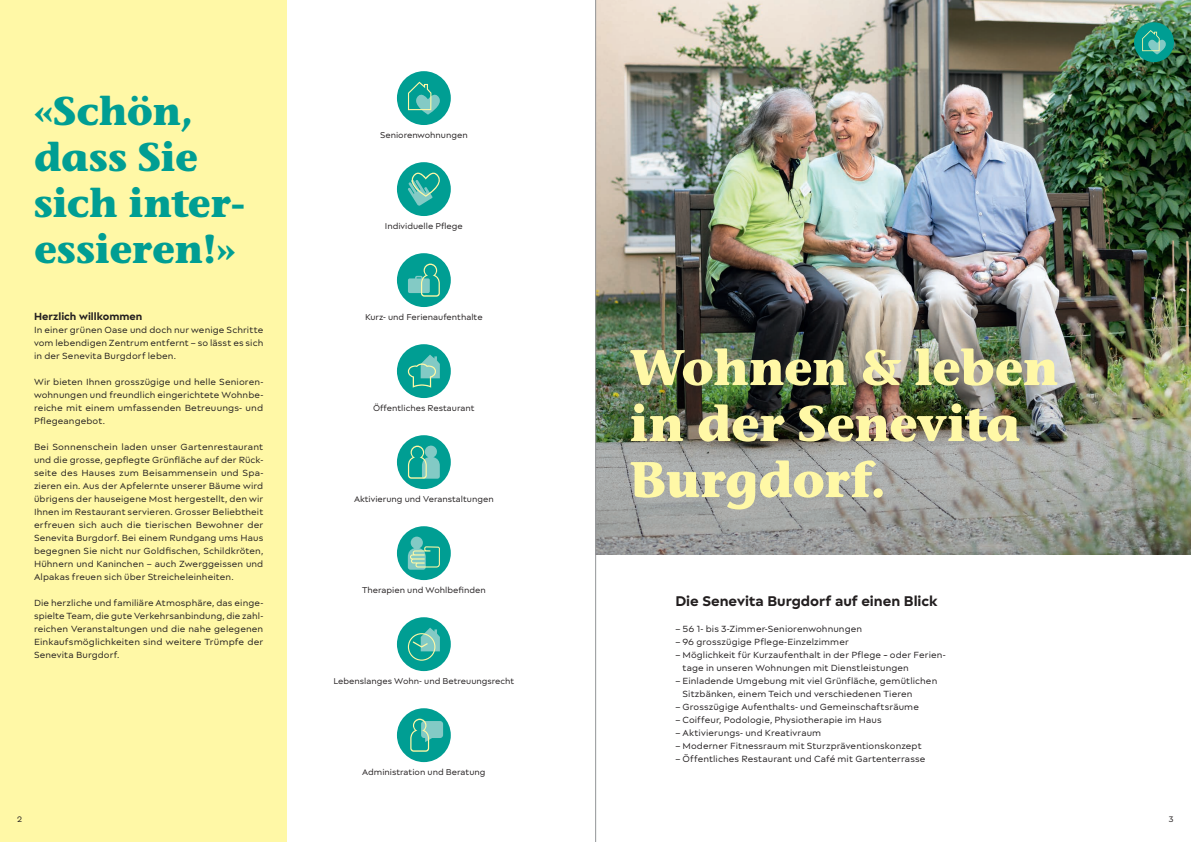
<style>
.page{position:relative;width:1191px;height:842px;background:#fff}
.page>*{position:absolute;margin:0;border:0;box-sizing:border-box;transform-origin:0 0}
.t1{font:700 50px/56px "Stone Informal ITC Pro";letter-spacing:-.01em;color:#fff8a6}
.t2{font:700 40px/46px "Stone Informal ITC Pro";letter-spacing:-.005em;color:#009e93}
.Untertitel_2{font:700 15px "Matteo";color:#231f20}
.Untertitel{font:700 11px "Matteo";letter-spacing:.005em;color:#231f20}
.Lauftext_Block{font:9.5px/13px "Matteo";letter-spacing:.01em;color:#231f20;text-align:justify}
.t3{font:9px "Matteo";color:#231f20}
.t4{font:8.5px "Matteo";color:#231f20}
</style>
<div class="page">
<div style="left:0;top:0;width:286px;height:842px;background:#fff8a6"></div>
<img style="left:596px;top:0;width:595px;height:320px">
<img style="left:596px;top:320px;width:595px;height:234px">
<div style="left:397px;top:344px;width:54px;height:54px;background:#009e93;border-radius:50%"></div>
<svg style="left:408px;top:355px;width:32px;height:33px"></svg>
<div style="left:397px;top:526px;width:54px;height:54px;background:#009e93;border-radius:50%"></div>
<svg style="left:408px;top:537px;width:32px;height:33px"></svg>
<div style="left:397px;top:617px;width:54px;height:54px;background:#009e93;border-radius:50%"></div>
<svg style="left:408px;top:628px;width:32px;height:33px"></svg>
<div style="left:397px;top:708px;width:54px;height:54px;background:#009e93;border-radius:50%"></div>
<svg style="left:410px;top:719px;width:33px;height:33px"></svg>
<div style="left:397px;top:71px;width:54px;height:54px;background:#009e93;border-radius:50%"></div>
<svg style="left:408px;top:82px;width:32px;height:33px"></svg>
<div style="left:397px;top:162px;width:54px;height:54px;background:#009e93;border-radius:50%"></div>
<svg style="left:408px;top:172px;width:32px;height:34px"></svg>
<div style="left:397px;top:253px;width:54px;height:54px;background:#009e93;border-radius:50%"></div>
<svg style="left:408px;top:264px;width:32px;height:33px"></svg>
<div style="left:397px;top:435px;width:54px;height:54px;background:#009e93;border-radius:50%"></div>
<svg style="left:408px;top:445px;width:32px;height:34px"></svg>
<div style="left:1134px;top:22px;width:40px;height:40px;background:#009e93;border-radius:50%"></div>
<svg style="left:1142px;top:30px;width:24px;height:24px"></svg>
<hr style="left:595px;top:0;width:1px;height:842px;background:#939598">
<p class="t2" style="left:34px;top:88px;width:213px">«Schön, dass Sie sich inter&shy;essieren!»</p>
<p class="t3" style="left:380px;top:130px;width:89px">Seniorenwohnungen</p>
<p class="t3" style="left:385px;top:221px;width:79px">Individuelle Pflege</p>
<p class="Untertitel" style="left:34px;top:310px;width:110px">Herzlich willkommen</p>
<p class="Lauftext_Block" style="left:34px;top:323px;width:231px">In einer grünen Oase und doch nur wenige Schritte vom lebendigen Zentrum entfernt – so lässt es sich in der Senevita Burgdorf leben.</p>
<p class="Lauftext_Block" style="left:34px;top:375px;width:231px">Wir bieten Ihnen grosszügige und helle Senioren&shy;wohnungen und freundlich eingerichtete Wohnbe&shy;reiche mit einem umfassenden Betreuungs- und Pflegeangebot.</p>
<p class="Lauftext_Block" style="left:34px;top:440px;width:231px">Bei Sonnenschein laden unser Gartenrestaurant und die grosse, gepflegte Grünfläche auf der Rück&shy;seite des Hauses zum Beisammensein und Spa&shy;zieren ein. Aus der Apfelernte unserer Bäume wird übrigens der hauseigene Most hergestellt, den wir Ihnen im Restaurant servieren. Grosser Beliebtheit erfreuen sich auch die tierischen Bewohner der Senevita Burgdorf. Bei einem Rundgang ums Haus begegnen Sie nicht nur Goldfischen, Schildkröten, Hühnern und Kaninchen – auch Zwerggeissen und Alpakas freuen sich über Streicheleinheiten.</p>
<p class="Lauftext_Block" style="left:34px;top:596px;width:231px">Die herzliche und familiäre Atmosphäre, das einge&shy;spielte Team, die gute Verkehrsanbindung, die zahl&shy;reichen Veranstaltungen und die nahe gelegenen Einkaufsmöglichkeiten sind weitere Trümpfe der Senevita Burgdorf.</p>
<p class="Untertitel_2" style="left:675px;top:592px;width:263px">Die Senevita Burgdorf auf einen Blick</p>
<p class="t3" style="left:365px;top:312px;width:119px">Kurz- und Ferienaufenthalte</p>
<p class="t1" style="left:629px;top:340px;width:430px">Wohnen &amp; leben in der Senevita</p>
<p class="t1" style="left:629px;top:452px;width:258px">Burgdorf.</p>
<p class="t3" style="left:373px;top:403px;width:103px">Öffentliches Restaurant</p>
<p class="t3" style="left:354px;top:494px;width:141px">Aktivierung und Veranstaltungen</p>
<p class="t3" style="left:362px;top:585px;width:125px">Therapien und Wohlbefinden</p>
<p class="Lauftext_Block" style="left:675px;top:622px;width:188px">– 56 1- bis 3-Zimmer-Seniorenwohnungen</p>
<p class="Lauftext_Block" style="left:675px;top:635px;width:175px">– 96 grosszügige Pflege-Einzelzimmer</p>
<p class="Lauftext_Block" style="left:682px;top:648px;width:265px;text-indent:-7px">– Möglichkeit für Kurzaufenthalt in der Pflege -- oder Ferien&shy;tage in unseren Wohnungen mit Dienstleistungen</p>
<p class="Lauftext_Block" style="left:682px;top:674px;width:256px;text-indent:-7px">– Einladende Umgebung mit viel Grünfläche, gemütlichen<br>Sitzbänken, einem Teich und verschiedenen Tieren</p>
<p class="Lauftext_Block" style="left:675px;top:700px;width:245px">– Grosszügige Aufenthalts- und Gemeinschaftsräume</p>
<p class="Lauftext_Block" style="left:675px;top:713px;width:208px">– Coiffeur, Podologie, Physiotherapie im Haus</p>
<p class="Lauftext_Block" style="left:675px;top:726px;width:147px">– Aktivierungs- und Kreativraum</p>
<p class="Lauftext_Block" style="left:675px;top:739px;width:248px">– Moderner Fitnessraum mit Sturzpräventionskonzept</p>
<p class="Lauftext_Block" style="left:675px;top:752px;width:251px">– Öffentliches Restaurant und Café mit Gartenterrasse</p>
<p class="t3" style="left:333px;top:676px;width:182px">Lebenslanges Wohn- und Betreuungsrecht</p>
<p class="t3" style="left:362px;top:767px;width:125px">Administration und Beratung</p>
<p class="t4" style="left:17px;top:814px;width:7px">2</p>
<p class="t4" style="left:1168px;top:814px;width:7px">3</p>
</div>
